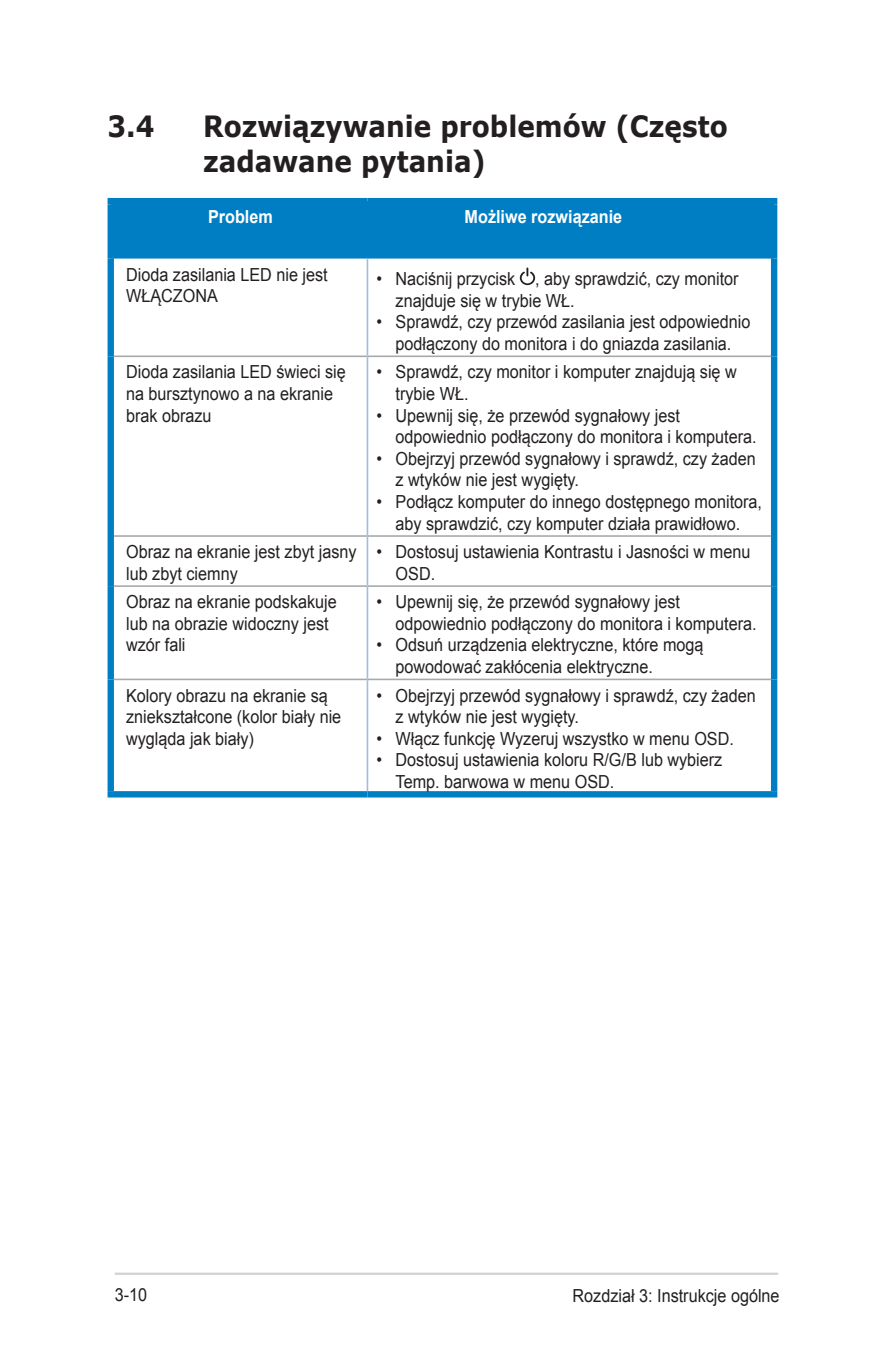
<style>
.page{position:relative;width:893px;height:1346px;background:#fff}
.page>*{position:absolute;margin:0;border:0;box-sizing:border-box;transform-origin:0 0}
.Heading_1{font:700 29.25px/35.1px "Verdana";color:#231f20;scale:.9 1}
.Table_Text_-new{font:18px/21.6px "Arial";color:#231f20;scale:.9 1}
.Table_Text_-new-2{font:700 18px "Arial";color:#fff;scale:.9 1}
</style>
<div class="page">
<hr style="left:115px;top:1272px;width:663px;height:3px;background:#d1d2d4">
<div style="left:114px;top:204px;width:657px;height:55px;background:#007ec3"></div>
<div style="left:108px;top:204px;width:6px;height:55px;background:#007ec3"></div>
<div style="left:108px;top:198px;width:259px;height:6px;background:#007ec3"></div>
<div style="left:771px;top:204px;width:6px;height:55px;background:#007ec3"></div>
<div style="left:367px;top:198px;width:410px;height:6px;background:#007ec3"></div>
<div style="left:108px;top:259px;width:6px;height:97px;background:#007ec3"></div>
<hr style="left:367px;top:259px;width:1px;height:96px;background:#9fbde2">
<div style="left:771px;top:259px;width:6px;height:97px;background:#007ec3"></div>
<div style="left:108px;top:356px;width:6px;height:180px;background:#007ec3"></div>
<hr style="left:114px;top:355px;width:253px;height:2px;background:#a8a9ad">
<hr style="left:367px;top:357px;width:1px;height:178px;background:#9fbde2">
<div style="left:771px;top:356px;width:6px;height:180px;background:#007ec3"></div>
<hr style="left:367px;top:355px;width:404px;height:2px;background:#a8a9ad">
<div style="left:108px;top:536px;width:6px;height:50px;background:#007ec3"></div>
<hr style="left:114px;top:535px;width:253px;height:2px;background:#a8a9ad">
<hr style="left:367px;top:537px;width:1px;height:48px;background:#9fbde2">
<div style="left:771px;top:536px;width:6px;height:50px;background:#007ec3"></div>
<hr style="left:367px;top:535px;width:404px;height:2px;background:#a8a9ad">
<div style="left:108px;top:586px;width:6px;height:93px;background:#007ec3"></div>
<hr style="left:114px;top:585px;width:253px;height:2px;background:#a8a9ad">
<hr style="left:367px;top:587px;width:1px;height:91px;background:#9fbde2">
<div style="left:771px;top:586px;width:6px;height:93px;background:#007ec3"></div>
<hr style="left:367px;top:585px;width:404px;height:2px;background:#a8a9ad">
<div style="left:108px;top:679px;width:6px;height:112px;background:#007ec3"></div>
<hr style="left:114px;top:678px;width:253px;height:2px;background:#a8a9ad">
<div style="left:108px;top:791px;width:259px;height:6px;background:#007ec3"></div>
<hr style="left:367px;top:680px;width:1px;height:111px;background:#9fbde2">
<div style="left:771px;top:679px;width:6px;height:112px;background:#007ec3"></div>
<hr style="left:367px;top:678px;width:404px;height:2px;background:#a8a9ad">
<div style="left:367px;top:791px;width:410px;height:6px;background:#007ec3"></div>
<svg style="left:520px;top:268px;width:15px;height:17px"></svg>
<p class="Heading_1" style="left:108px;top:108px;width:54px">3.4</p>
<p class="Heading_1" style="left:203px;top:108px;width:584px">Rozwiązywanie problemów (Często zadawane pytania)</p>
<p class="Table_Text_-new-2" style="left:208px;top:205px;width:74px">Problem</p>
<p class="Table_Text_-new-2" style="left:465px;top:205px;width:177px">Możliwe rozwiązanie</p>
<p class="Table_Text_-new" style="left:126px;top:264px;width:226px">Dioda zasilania LED nie jest<br>WŁĄCZONA</p>
<p class="Table_Text_-new" style="left:396px;top:268px;width:383px;text-indent:-19px">• Naciśnij przycisk , aby sprawdzić, czy monitor znajduje się w trybie WŁ.</p>
<p class="Table_Text_-new" style="left:376px;top:311px;width:417px;text-align:center">• Sprawdź, czy przewód zasilania jest odpowiednio podłączony do monitora i do gniazda zasilania.</p>
<p class="Table_Text_-new" style="left:126px;top:361px;width:246px">Dioda zasilania LED świeci się na bursztynowo a na ekranie brak obrazu</p>
<p class="Table_Text_-new" style="left:396px;top:361px;width:381px;text-indent:-19px">• Sprawdź, czy monitor i komputer znajdują się w trybie WŁ.</p>
<p class="Table_Text_-new" style="left:396px;top:405px;width:403px;text-indent:-19px">• Upewnij się, że przewód sygnałowy jest odpowiednio podłączony do monitora i komputera.</p>
<p class="Table_Text_-new" style="left:396px;top:448px;width:402px;text-indent:-19px">• Obejrzyj przewód sygnałowy i sprawdź, czy żaden z wtyków nie jest wygięty.</p>
<p class="Table_Text_-new" style="left:376px;top:491px;width:430px;text-align:center">• Podłącz komputer do innego dostępnego monitora, aby sprawdzić, czy komputer działa prawidłowo.</p>
<p class="Table_Text_-new" style="left:126px;top:541px;width:258px">Obraz na ekranie jest zbyt jasny lub zbyt ciemny</p>
<p class="Table_Text_-new" style="left:396px;top:541px;width:396px;text-indent:-19px">• Dostosuj ustawienia Kontrastu i Jasności w menu<br>OSD.</p>
<p class="Table_Text_-new" style="left:126px;top:591px;width:236px">Obraz na ekranie podskakuje lub na obrazie widoczny jest wzór fali</p>
<p class="Table_Text_-new" style="left:396px;top:591px;width:403px;text-indent:-19px">• Upewnij się, że przewód sygnałowy jest odpowiednio podłączony do monitora i komputera.</p>
<p class="Table_Text_-new" style="left:396px;top:634px;width:344px;text-indent:-19px">• Odsuń urządzenia elektryczne, które mogą powodować zakłócenia elektryczne.</p>
<p class="Table_Text_-new" style="left:126px;top:684px;width:241px">Kolory obrazu na ekranie są zniekształcone (kolor biały nie wygląda jak biały)</p>
<p class="Table_Text_-new" style="left:396px;top:684px;width:402px;text-indent:-19px">• Obejrzyj przewód sygnałowy i sprawdź, czy żaden z wtyków nie jest wygięty.</p>
<p class="Table_Text_-new" style="left:376px;top:728px;width:399px">• Włącz funkcję Wyzeruj wszystko w menu OSD.</p>
<p class="Table_Text_-new" style="left:396px;top:749px;width:365px;text-indent:-19px">• Dostosuj ustawienia koloru R/G/B lub wybierz<br>Temp. barwowa w menu OSD.</p>
<p class="Table_Text_-new" style="left:115px;top:1284px;width:38px">3-10</p>
<p class="Table_Text_-new" style="left:573px;top:1284px;width:232px">Rozdział 3: Instrukcje ogólne</p>
</div>
